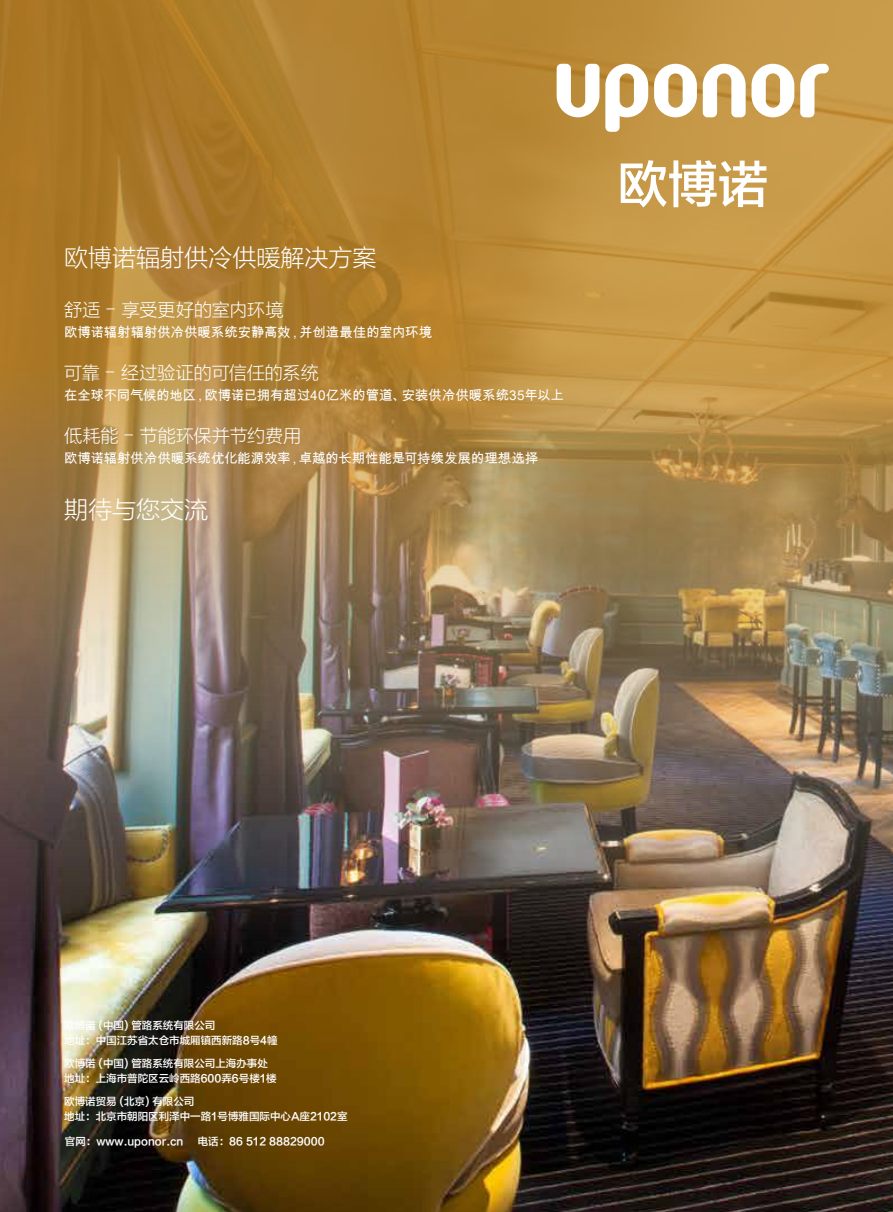
<style>
.page{position:relative;width:893px;height:1212px;background:#fff}
.page>*{position:absolute;margin:0;border:0;box-sizing:border-box;transform-origin:0 0}
.t1{font:24px "FZLTXHJW GB1 0";color:#fff}
.t2{font:18px "FZLTXHJW GB1 0";color:#fff}
.t3{font:13.5px "Arial Unicode MS";letter-spacing:-.015em;color:#fff}
.t4{font:10.5px/14.4px "FZLTZHK GBK1 0";color:#fff}
</style>
<div class="page">
<img style="left:0;top:0;width:893px;height:1212px">
<svg style="left:605px;top:64px;width:43px;height:68px"></svg>
<svg style="left:557px;top:64px;width:42px;height:53px"></svg>
<svg style="left:800px;top:64px;width:29px;height:53px"></svg>
<svg style="left:703px;top:64px;width:91px;height:53px"></svg>
<svg style="left:654px;top:64px;width:43px;height:53px"></svg>
<svg style="left:621px;top:160px;width:146px;height:47px"></svg>
<h1 class="t1" style="left:64px;top:244px;width:314px">欧博诺辐射供冷供暖解决方案</h1>
<h2 class="t2" style="left:64px;top:299px;width:221px">舒适 - 享受更好的室内环境</h2>
<p class="t3" style="left:64px;top:322px;width:370px">欧博诺辐射辐射供冷供暖系统安静高效，并创造最佳的室内环境</p>
<h2 class="t2" style="left:64px;top:362px;width:256px">可靠 - 经过验证的可信任的系统</h2>
<p class="t3" style="left:64px;top:385px;width:501px">在全球不同气候的地区，欧博诺已拥有超过40亿米的管道、安装供冷供暖系统35年以上</p>
<h2 class="t2" style="left:64px;top:425px;width:239px">低耗能 - 节能环保并节约费用</h2>
<p class="t3" style="left:64px;top:448px;width:476px">欧博诺辐射供冷供暖系统优化能源效率，卓越的长期性能是可持续发展的理想选择</p>
<h1 class="t1" style="left:64px;top:496px;width:146px">期待与您交流</h1>
<p class="t4" style="left:64px;top:1019px;width:215px">欧博诺 (中国) 管路系统有限公司<br>地址：中国江苏省太仓市城厢镇西新路8号4幢</p>
<p class="t4" style="left:64px;top:1057px;width:214px">欧博诺 (中国) 管路系统有限公司上海办事处地址：上海市普陀区云岭西路600弄6号楼1楼</p>
<p class="t4" style="left:64px;top:1095px;width:285px">欧博诺贸易 (北京) 有限公司<br>地址：北京市朝阳区利泽中一路1号博雅国际中心A座2102室</p>
<p class="t4" style="left:65px;top:1134px;width:120px">官网：www.uponor.cn</p>
<p class="t4" style="left:198px;top:1134px;width:129px">电话：86 512 88829000</p>
</div>
